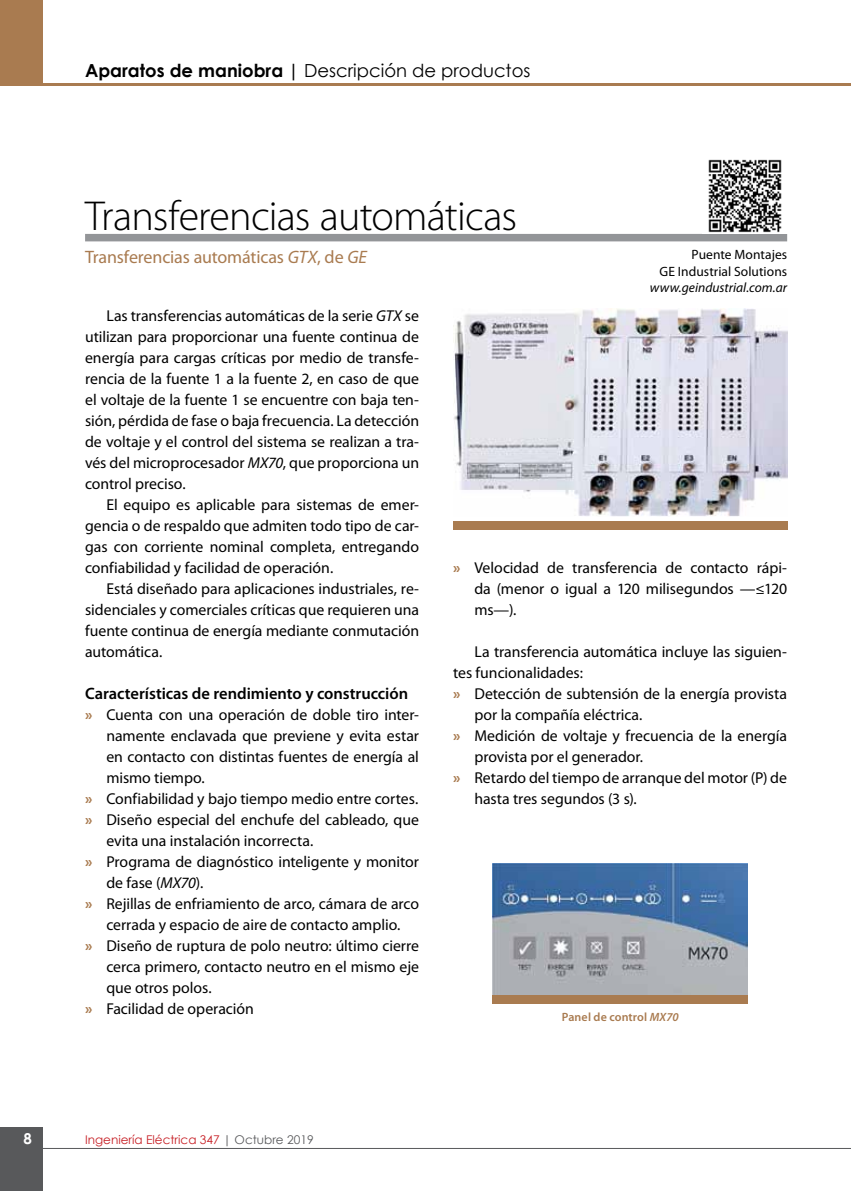
<style>
.page{position:relative;width:851px;height:1191px;background:#fff}
.page>*{position:absolute;margin:0;border:0;box-sizing:border-box;transform-origin:0 0}
.t1{font:300 42px "Myriad Pro";letter-spacing:-.02em;color:#000}
.t2{font:18px "Century Gothic";color:#000}
.t3{font:18px "Myriad Pro";letter-spacing:-.01em;color:#a97b50}
.t4{font:600 16.5px "Myriad Pro";letter-spacing:-.005em;color:#000}
.t5{font:15.75px/21px "Myriad Pro";color:#000;text-align:justify}
.t6{font:700 15px "Century Gothic";color:#fff}
.t7{font:13.5px/16.2px "Myriad Pro";letter-spacing:.005em;color:#000;text-align:right}
.t8{font:italic 13.5px "Myriad Pro";color:#000}
.t9{font:12px "Century Gothic";color:#c61d23}
.t10{font:600 12px "Myriad Pro";letter-spacing:.01em;color:#a97b50}
.s1{font-weight:700}
.s2{font-style:italic}
.s3{font-weight:700;color:#a97b50}
.s4{color:#58595b}
</style>
<div class="page">
<div style="left:0;top:1127px;width:43px;height:64px;background:#58595b"></div>
<hr style="left:0;top:1148px;width:850px;height:1px;background:#58595b">
<div style="left:0;top:0;width:43px;height:85px;background:#a97b50"></div>
<hr style="left:0;top:83px;width:850px;height:2px;background:#a97b50">
<div style="left:85px;top:234px;width:702px;height:7px;background:#939598"></div>
<img style="left:453px;top:308px;width:334px;height:208px">
<div style="left:453px;top:521px;width:334px;height:8px;background:#a97b50"></div>
<img style="left:492px;top:863px;width:255px;height:131px">
<div style="left:492px;top:994px;width:255px;height:9px;background:#a97b50"></div>
<img style="left:708px;top:159px;width:74px;height:74px">
<p class="t2" style="left:85px;top:57px;width:447px"><span class="s1">Aparatos de maniobra |</span> Descripción de productos</p>
<h1 class="t1" style="left:85px;top:192px;width:433px">Transferencias automáticas</h1>
<p class="t3" style="left:85px;top:247px;width:283px">Transferencias automáticas <span class="s2">GTX</span>, de <span class="s2">GE</span></p>
<p class="t7" style="left:659px;top:247px;width:129px">Puente Montajes<br>GE Industrial Solutions</p>
<p class="t8" style="left:650px;top:280px;width:139px">www.geindustrial.com.ar</p>
<p class="t5" style="left:85px;top:306px;width:335px;text-indent:21px">Las transferencias automáticas de la serie <span class="s2">GTX</span> se utilizan para proporcionar una fuente continua de energía para cargas críticas por medio de transfe&shy;rencia de la fuente 1 a la fuente 2, en caso de que el voltaje de la fuente 1 se encuentre con baja ten&shy;sión, pérdida de fase o baja frecuencia. La detección de voltaje y el control del sistema se realizan a tra&shy;vés del microprocesador <span class="s2">MX70</span>, que proporciona un control preciso.</p>
<p class="t5" style="left:85px;top:495px;width:335px;text-indent:21px">El equipo es aplicable para sistemas de emer&shy;gencia o de respaldo que admiten todo tipo de car&shy;gas con corriente nominal completa, entregando confiabilidad y facilidad de operación.</p>
<p class="t5" style="left:85px;top:579px;width:335px;text-indent:21px">Está diseñado para aplicaciones industriales, re&shy;sidenciales y comerciales críticas que requieren una fuente continua de energía mediante conmutación automática.</p>
<p class="t4" style="left:85px;top:684px;width:324px">Características de rendimiento y construcción</p>
<p class="t5" style="left:85px;top:705px;width:335px"><span class="s3">»</span> Cuenta con una operación de doble tiro inter-</p>
<p class="t5" style="left:106px;top:726px;width:314px">namente enclavada que previene y evita estar</p>
<p class="t5" style="left:106px;top:747px;width:314px">en contacto con distintas fuentes de energía al</p>
<p class="t5" style="left:106px;top:768px;width:100px">mismo tiempo.</p>
<p class="t5" style="left:85px;top:789px;width:335px"><span class="s3">»</span> Confiabilidad y bajo tiempo medio entre cortes.</p>
<p class="t5" style="left:85px;top:810px;width:335px"><span class="s3">»</span> Diseño especial del enchufe del cableado, que</p>
<p class="t5" style="left:106px;top:831px;width:208px">evita una instalación incorrecta.</p>
<p class="t5" style="left:85px;top:852px;width:335px"><span class="s3">»</span> Programa de diagnóstico inteligente y monitor</p>
<p class="t5" style="left:106px;top:873px;width:98px">de fase (<span class="s2">MX70</span>).</p>
<p class="t5" style="left:85px;top:894px;width:335px"><span class="s3">»</span> Rejillas de enfriamiento de arco, cámara de arco</p>
<p class="t5" style="left:106px;top:915px;width:295px">cerrada y espacio de aire de contacto amplio.</p>
<p class="t5" style="left:85px;top:936px;width:335px"><span class="s3">»</span> Diseño de ruptura de polo neutro: último cierre</p>
<p class="t5" style="left:106px;top:957px;width:314px">cerca primero, contacto neutro en el mismo eje</p>
<p class="t5" style="left:106px;top:978px;width:107px">que otros polos.</p>
<p class="t5" style="left:85px;top:999px;width:170px"><span class="s3">»</span> Facilidad de operación</p>
<p class="t5" style="left:474px;top:558px;width:314px;text-indent:-21px"><span class="s3">»</span> Velocidad de transferencia de contacto rápi&shy;da (menor o igual a 120 milisegundos —≤120 ms—).</p>
<p class="t5" style="left:474px;top:642px;width:314px">La transferencia automática incluye las siguien-</p>
<p class="t5" style="left:453px;top:663px;width:131px">tes funcionalidades:</p>
<p class="t5" style="left:453px;top:684px;width:335px"><span class="s3">»</span> Detección de subtensión de la energía provista</p>
<p class="t5" style="left:474px;top:705px;width:169px">por la compañía eléctrica.</p>
<p class="t5" style="left:453px;top:726px;width:335px"><span class="s3">»</span> Medición de voltaje y frecuencia de la energía</p>
<p class="t5" style="left:474px;top:746px;width:170px">provista por el generador.</p>
<p class="t5" style="left:453px;top:767px;width:335px"><span class="s3">»</span> Retardo del tiempo de arranque del motor (P) de</p>
<p class="t5" style="left:474px;top:788px;width:164px">hasta tres segundos (3 s).</p>
<p class="t10" style="left:561px;top:1010px;width:118px">Panel de control <span class="s2">MX70</span></p>
<p class="t6" style="left:23px;top:1127px;width:10px">8</p>
<p class="t9" style="left:85px;top:1131px;width:230px">Ingeniería Eléctrica 347 <span class="s4">| Octubre 2019</span></p>
</div>
